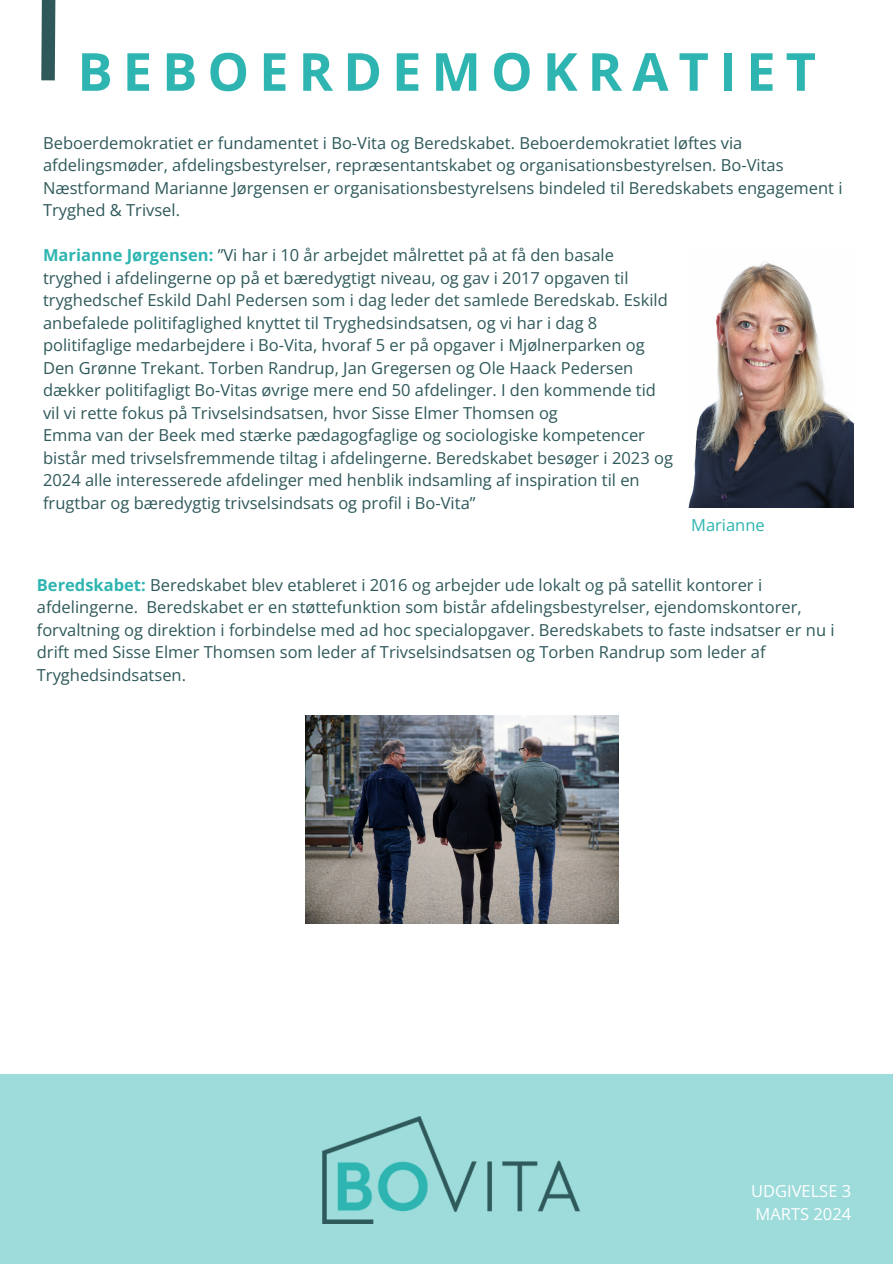
<style>
.page{position:relative;width:893px;height:1264px;background:#fff}
.page>*{position:absolute;margin:0;border:0;box-sizing:border-box;transform-origin:0 0}
.t1{font:700 52.5px "Open Sans";letter-spacing:.19em;color:#2eb5b1}
.t2{font:16.5px/22.5px "Open Sans";color:#2f595b}
.t3{font:16.5px/22.5px "Open Sans";color:#fff}
.t4{font:16.5px "Open Sans";color:#2eb5b1}
.s1{font-weight:700;color:#2eb5b1}
</style>
<div class="page">
<div style="left:0;top:1074px;width:892px;height:189px;background:#9ddcdb"></div>
<svg style="left:41px;top:0;width:15px;height:81px"></svg>
<img style="left:323px;top:1116px;width:256px;height:107px">
<img style="left:688px;top:261px;width:165px;height:246px">
<img style="left:305px;top:715px;width:313px;height:208px">
<p class="t1" style="left:77px;top:35px;width:740px">BEBOERDEMOKRATIET</p>
<p class="t2" style="left:43px;top:131px;width:801px">Beboerdemokratiet er fundamentet i Bo-Vita og Beredskabet. Beboerdemokratiet løftes via afdelingsmøder, afdelingsbestyrelser, repræsentantskabet og organisationsbestyrelsen. Bo-Vitas Næstformand Marianne Jørgensen er organisationsbestyrelsens bindeled til Beredskabets engagement i Tryghed &amp; Trivsel.</p>
<p class="t2" style="left:43px;top:243px;width:626px"><span class="s1">Marianne Jørgensen:</span> ”Vi har i 10 år arbejdet målrettet på at få den basale tryghed i afdelingerne op på et bæredygtigt niveau, og gav i 2017 opgaven til tryghedschef Eskild Dahl Pedersen som i dag leder det samlede Beredskab. Eskild anbefalede politifaglighed knyttet til Tryghedsindsatsen, og vi har i dag 8 politifaglige medarbejdere i Bo-Vita, hvoraf 5 er på opgaver i Mjølnerparken og Den Grønne Trekant. Torben Randrup, Jan Gregersen og Ole Haack Pedersen dækker politifagligt Bo-Vitas øvrige mere end 50 afdelinger. I den kommende tid vil vi rette fokus på Trivselsindsatsen, hvor Sisse Elmer Thomsen og</p>
<p class="t2" style="left:43px;top:423px;width:631px">Emma van der Beek med stærke pædagogfaglige og sociologiske kompetencer bistår med trivselsfremmende tiltag i afdelingerne. Beredskabet besøger i 2023 og 2024 alle interesserede afdelinger med henblik indsamling af inspiration til en frugtbar og bæredygtig trivselsindsats og profil i Bo-Vita”</p>
<p class="t4" style="left:691px;top:513px;width:75px">Marianne</p>
<p class="t2" style="left:37px;top:573px;width:799px"><span class="s1">Beredskabet:</span> Beredskabet blev etableret i 2016 og arbejder ude lokalt og på satellit kontorer i afdelingerne. Beredskabet er en støttefunktion som bistår afdelingsbestyrelser, ejendomskontorer, forvaltning og direktion i forbindelse med ad hoc specialopgaver. Beredskabets to faste indsatser er nu i drift med Sisse Elmer Thomsen som leder af Trivselsindsatsen og Torben Randrup som leder af Tryghedsindsatsen.</p>
<h2 class="t3" style="left:751px;top:1179px;width:102px">UDGIVELSE 3<br>MARTS 2024</h2>
</div>
